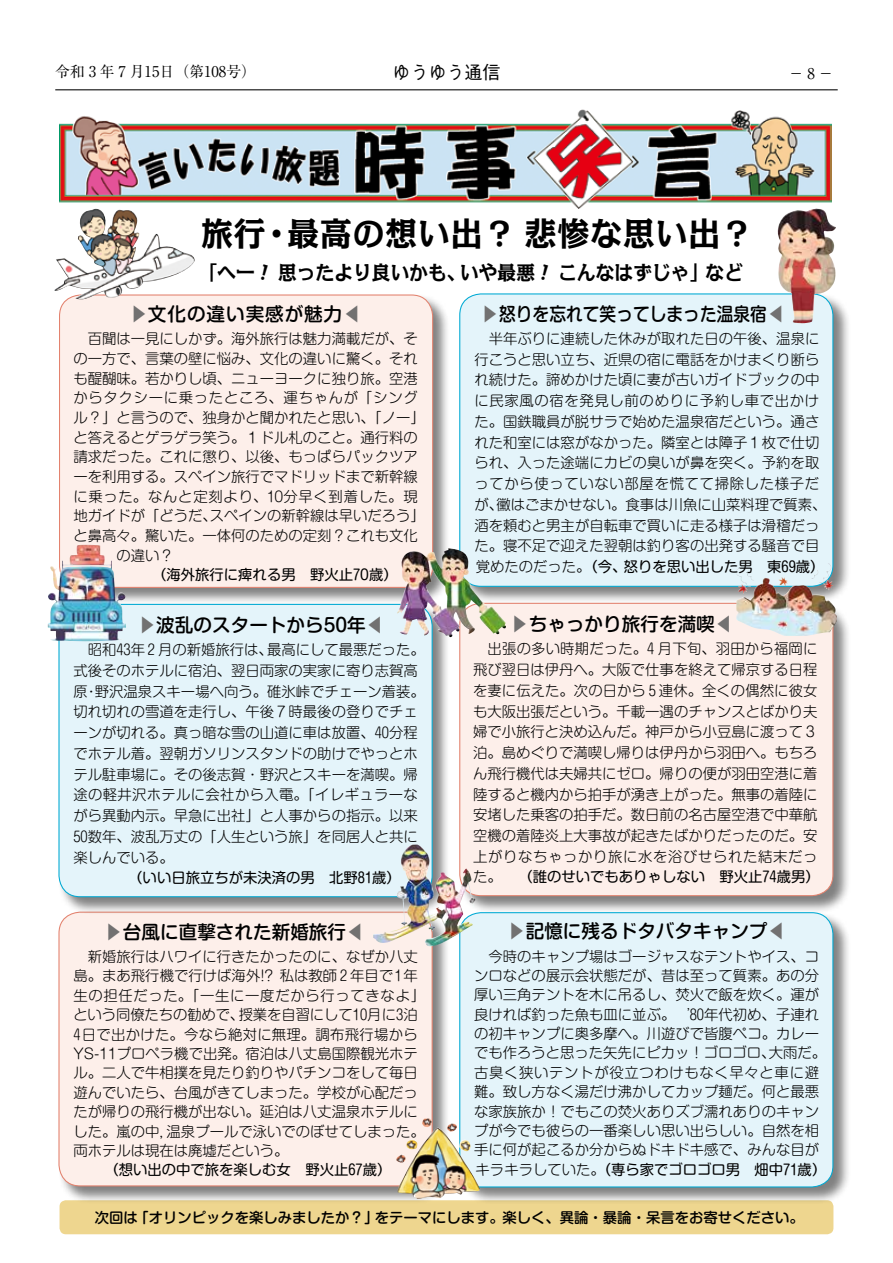
<style>
.page{position:relative;width:893px;height:1263px;background:#fff}
.page>*{position:absolute;margin:0;border:0;box-sizing:border-box;transform-origin:0 0}
.t1{font:700 32.7px "Kakumin Pro";letter-spacing:.03em;color:#000}
.t2{font:700 19.65px "Kakumin Pro";letter-spacing:.005em;color:#000;scale:.95 1}
.t3{font:500 18.6px "Shin M Go Pro";color:#000}
.t4{font:500 18.6px "Shin M Go Pro";color:#000;scale:.9 1}
.t5{font:500 18.6px "Shin M Go Pro";letter-spacing:.05em;color:#000}
.t6{font:500 18px "Gothic BBB Pro";color:#000}
.t7{font:14.85px "Ryumin Pro";color:#000}
.t8{font:14.85px "Shinsei Kai Pro CBSK1";color:#000}
.t9{font:300 14.4px/20.7px "Shin M Go Pro";color:#000}
.t10{font:14.4px "Shin M Go Pro";color:#000}
.t11{font:300 14.4px "Shin M Go Pro";letter-spacing:.05em;color:#000}
.t12{font:500 14.4px "Shin M Go Pro";color:#000}
.t13{font:300 14.4px "Shin M Go Pro";letter-spacing:.045em;color:#000}
.t14{font:300 14.4px "Shin M Go Pro";letter-spacing:.02em;color:#000}
.s1{font-family:"Ryumin Pro"}
.s2{color:#727171}
.s3{font-weight:400}
</style>
<div class="page">
<hr style="left:55px;top:89px;width:783px;height:1px;background:#000">
<div style="left:60px;top:1200px;width:773px;height:34px;background:#eed68f;border-radius:6px"></div>
<div style="left:459px;top:602px;width:392px;height:312px;background:#000;opacity:.5"></div>
<div style="left:460px;top:603px;width:373px;height:293px;background:#fdefea;border-radius:21px"></div>
<div style="left:58px;top:911px;width:392px;height:293px;background:#000;opacity:.5"></div>
<div style="left:59px;top:912px;width:373px;height:274px;background:#fdefea;border-radius:21px"></div>
<div style="left:58px;top:603px;width:392px;height:312px;background:#000;opacity:.5"></div>
<div style="left:59px;top:604px;width:373px;height:293px;background:#e4f4fa;border-radius:21px"></div>
<div style="left:459px;top:912px;width:392px;height:293px;background:#000;opacity:.5"></div>
<div style="left:460px;top:913px;width:373px;height:274px;background:#e4f4fa;border-radius:21px"></div>
<div style="left:459px;top:912px;width:374px;height:275px;border:1px solid #00aad4;border-radius:21px"></div>
<div style="left:459px;top:293px;width:392px;height:311px;background:#000;opacity:.5"></div>
<div style="left:460px;top:294px;width:373px;height:292px;background:#e4f4fa;border-radius:21px"></div>
<div style="left:59px;top:294px;width:392px;height:312px;background:#000;opacity:.5"></div>
<div style="left:60px;top:295px;width:373px;height:292px;background:#fdefea;border-radius:21px"></div>
<img style="left:60px;top:109px;width:772px;height:100px">
<img style="left:776px;top:208px;width:61px;height:115px">
<img style="left:54px;top:209px;width:141px;height:90px">
<img style="left:736px;top:563px;width:102px;height:73px">
<img style="left:397px;top:548px;width:109px;height:89px">
<img style="left:48px;top:545px;width:79px;height:96px">
<img style="left:373px;top:844px;width:102px;height:104px">
<img style="left:396px;top:1118px;width:85px;height:81px">
<p class="t7" style="left:55px;top:60px;width:202px">令和 3 年 7 月15日（第108号）</p>
<p class="t6" style="left:392px;top:57px;width:110px">ゆうゆう通信</p>
<p class="t8" style="left:789px;top:62px;width:46px">−<span class="s1">8</span> −</p>
<h1 class="t1" style="left:201px;top:208px;width:66px">旅行</h1>
<h1 class="t1" style="left:287px;top:208px;width:467px">最高の想い出？悲惨な思い出?</h1>
<h1 class="t1" style="left:261px;top:208px;width:33px">・</h1>
<h2 class="t2" style="left:199px;top:257px;width:61px">「へー</h2>
<h2 class="t2" style="left:460px;top:257px;width:80px">いや最悪</h2>
<h2 class="t2" style="left:278px;top:257px;width:199px">思ったより良いかも、</h2>
<h2 class="t2" style="left:558px;top:257px;width:196px">こんなはずじゃ」など</h2>
<p class="t5" style="left:129px;top:299px;width:234px"><span class="s2">▶</span>文化の違い実感が魅力<span class="s2">◀</span></p>
<p class="t9" style="left:73px;top:327px;width:346px">　百聞は一見にしかず。海外旅行は魅力満載だが、そ</p>
<p class="t9" style="left:73px;top:346px;width:346px">の一方で、言葉の壁に悩み、文化の違いに驚く。それ</p>
<p class="t9" style="left:73px;top:366px;width:346px">も醍醐味。若かりし頃、ニューヨークに独り旅。空港</p>
<p class="t11" style="left:73px;top:386px;width:346px">からタクシーに乗ったところ、運ちゃんが「シング</p>
<p class="t9" style="left:73px;top:405px;width:353px">ル？」と言うので、独身かと聞かれたと思い、「ノー「</p>
<p class="t9" style="left:73px;top:425px;width:346px">と答えるとゲラゲラ笑う。１ドル札のこと。通行料の</p>
<p class="t9" style="left:73px;top:445px;width:346px">請求だった。これに懲り、以後、もっぱらパックツア</p>
<p class="t9" style="left:73px;top:464px;width:346px">ーを利用する。スペイン旅行でマドリッドまで新幹線</p>
<p class="t11" style="left:73px;top:485px;width:346px">に乗った。なんと定刻より、10分早く到着した。現</p>
<p class="t9" style="left:210px;top:504px;width:217px">スペインの新幹線は早いだろう「</p>
<p class="t9" style="left:73px;top:504px;width:145px">地ガイドが「どうだ、</p>
<p class="t9" style="left:73px;top:523px;width:346px">と鼻高々。驚いた。一体何のための定刻？これも文化</p>
<p class="t9" style="left:116px;top:543px;width:59px">の違い?</p>
<p class="t10" style="left:152px;top:563px;width:247px">（海外旅行に痺れる男　野火止70歳(</p>
<p class="t3" style="left:138px;top:610px;width:248px"><span class="s2">▶</span>波乱のスタートから50年<span class="s2">◀</span></p>
<p class="t9" style="left:267px;top:638px;width:159px">最高にして最悪だった。</p>
<p class="t9" style="left:73px;top:638px;width:201px">　昭和43年 2 月の新婚旅行は、</p>
<p class="t9" style="left:73px;top:658px;width:346px">式後そのホテルに宿泊、翌日両家の実家に寄り志賀高</p>
<p class="t9" style="left:95px;top:679px;width:332px">野沢温泉スキー場へ向う。碓氷峠でチェーン着装。</p>
<p class="t9" style="left:73px;top:679px;width:346px">原<br>切れ切れの雪道を走行し、午後７時最後の登りでチェーンが切れる。真っ暗な雪の山道に車は放置、40分程でホテル着。翌朝ガソリンスタンドの助けでやっとホテル駐車場に。その後志賀・野沢とスキーを満喫。帰途の軽井沢ホテルに会社から入電。「イレギュラーながら異動内示。早急に出社」と人事からの指示。以来<br>50数年、波乱万丈の「人生という旅」を同居人と共に楽しんでいる。</p>
<p class="t10" style="left:128px;top:866px;width:274px">（いい日旅立ちが未決済の男　北野81歳(</p>
<p class="t9" style="left:84px;top:679px;width:16px">・</p>
<p class="t3" style="left:104px;top:916px;width:262px"><span class="s2">▶</span>台風に直撃された新婚旅行<span class="s2">◀</span></p>
<p class="t9" style="left:73px;top:944px;width:346px">　新婚旅行はハワイに行きたかったのに、なぜか八丈</p>
<p class="t9" style="left:73px;top:964px;width:346px">島。まあ飛行機で行けば海外!? 私は教師 2 年目で 年1</p>
<p class="t11" style="left:73px;top:984px;width:353px">生の担任だった。「一生に一度だから行ってきなよ「</p>
<p class="t9" style="left:239px;top:1003px;width:181px">授業を自習にして10月に泊3</p>
<p class="t9" style="left:73px;top:1003px;width:172px">という同僚たちの勧めで、</p>
<p class="t14" style="left:73px;top:1022px;width:346px">4日で出かけた。今なら絶対に無理。調布飛行場から</p>
<p class="t9" style="left:73px;top:1041px;width:346px">YS-11プロペラ機で出発。宿泊は八丈島国際観光ホテ</p>
<p class="t9" style="left:73px;top:1061px;width:346px">ル。二人で牛相撲を見たり釣りやパチンコをして毎日</p>
<p class="t9" style="left:73px;top:1080px;width:346px">遊んでいたら、台風がきてしまった。学校が心配だっ</p>
<p class="t9" style="left:73px;top:1100px;width:346px">たが帰りの飛行機が出ない。延泊は八丈温泉ホテルに</p>
<p class="t9" style="left:167px;top:1119px;width:260px">温泉プールで泳いでのぼせてしまった。</p>
<p class="t9" style="left:73px;top:1120px;width:217px;line-height:19.4px">した。嵐の中，<br>両ホテルは現在は廃墟だという。</p>
<p class="t10" style="left:104px;top:1158px;width:289px">（想い出の中で旅を楽しむ女　野火止67歳(</p>
<p class="t4" style="left:481px;top:298px;width:340px"><span class="s2">▶</span>怒りを忘れて笑ってしまった温泉宿<span class="s2">◀</span></p>
<p class="t9" style="left:474px;top:326px;width:347px">　半年ぶりに連続した休みが取れた日の午後、温泉に</p>
<p class="t9" style="left:474px;top:347px;width:347px">行こうと思い立ち、近県の宿に電話をかけまくり断ら</p>
<p class="t9" style="left:474px;top:368px;width:347px">れ続けた。諦めかけた頃に妻が古いガイドブックの中</p>
<p class="t13" style="left:474px;top:389px;width:346px">に民家風の宿を発見し前のめりに予約し車で出かけ</p>
<p class="t9" style="left:474px;top:409px;width:347px">た。国鉄職員が脱サラで始めた温泉宿だという。通さ</p>
<p class="t9" style="left:474px;top:430px;width:347px">れた和室には窓がなかった。隣室とは障子１枚で仕切</p>
<p class="t9" style="left:474px;top:451px;width:347px">られ、入った途端にカビの臭いが鼻を突く。予約を取</p>
<p class="t13" style="left:474px;top:472px;width:346px">ってから使っていない部屋を慌てて掃除した様子だ</p>
<p class="t9" style="left:496px;top:492px;width:332px">黴はごまかせない。食事は川魚に山菜料理で質素、</p>
<p class="t9" style="left:474px;top:492px;width:347px">が、<br>酒を頼むと男主が自転車で買いに走る様子は滑稽だった。寝不足で迎えた翌朝は釣り客の出発する騒音で目</p>
<p class="t10" style="left:624px;top:555px;width:202px">怒りを思い出した男　東69歳(</p>
<p class="t9" style="left:476px;top:554px;width:152px">覚めたのだった。<span class="s3">（今、</span></p>
<p class="t3" style="left:510px;top:609px;width:225px"><span class="s2">▶</span>ちゃっかり旅行を満喫<span class="s2">◀</span></p>
<p class="t9" style="left:473px;top:637px;width:348px">　出張の多い時期だった。4 月下旬、羽田から福岡に飛び翌日は伊丹へ。大阪で仕事を終えて帰京する日程を妻に伝えた。次の日から 5 連休。全くの偶然に彼女も大阪出張だという。千載一遇のチャンスとばかり夫婦で小旅行と決め込んだ。神戸から小豆島に渡って３泊。島めぐりで満喫し帰りは伊丹から羽田へ。もちろん飛行機代は夫婦共にゼロ。帰りの便が羽田空港に着陸すると機内から拍手が湧き上がった。無事の着陸に安堵した乗客の拍手だ。数日前の名古屋空港で中華航空機の着陸炎上大事故が起きたばかりだったのだ。安上がりなちゃっかり旅に水を浴びせられた結末だった。 <span class="s3">（誰のせいでもありゃしない　野火止74歳男(</span></p>
<p class="t3" style="left:507px;top:916px;width:281px"><span class="s2">▶</span>記憶に残るドタバタキャンプ<span class="s2">◀</span></p>
<p class="t9" style="left:474px;top:944px;width:347px">　今時のキャンプ場はゴージャスなテントやイス、コ</p>
<p class="t9" style="left:474px;top:963px;width:347px">ンロなどの展示会状態だが、昔は至って質素。あの分</p>
<p class="t9" style="left:474px;top:983px;width:347px">厚い三角テントを木に吊るし、焚火で飯を炊く。運が</p>
<p class="t9" style="left:474px;top:1002px;width:346px">良ければ釣った魚も皿に並ぶ。＇80年代初め、子連れ</p>
<p class="t9" style="left:474px;top:1022px;width:347px">の初キャンプに奥多摩へ。川遊びで皆腹ペコ。カレー</p>
<p class="t9" style="left:769px;top:1041px;width:59px">大雨だ。</p>
<p class="t9" style="left:474px;top:1042px;width:354px;line-height:19.4px">でも作ろうと思った矢先にピカッ！ゴロゴロ、<br>古臭く狭いテントが役立つわけもなく早々と車に避難。致し方なく湯だけ沸かしてカップ麺だ。何と最悪な家族旅か！でもこの焚火ありズブ濡れありのキャンプが今でも彼らの一番楽しい思い出らしい。自然を相手に何が起こるか分からぬドキドキ感で、みんな目がキラキラしていた。<span class="s3">（専ら家でゴロゴロ男　畑中71歳(</span></p>
<p class="t12" style="left:134px;top:1205px;width:245px">「オリンピックを楽しみましたか？」</p>
<p class="t12" style="left:375px;top:1205px;width:431px">をテーマにします。楽しく、異論・暴論・呆言をお寄せください。</p>
<p class="t12" style="left:95px;top:1205px;width:45px">次回は</p>
</div>
